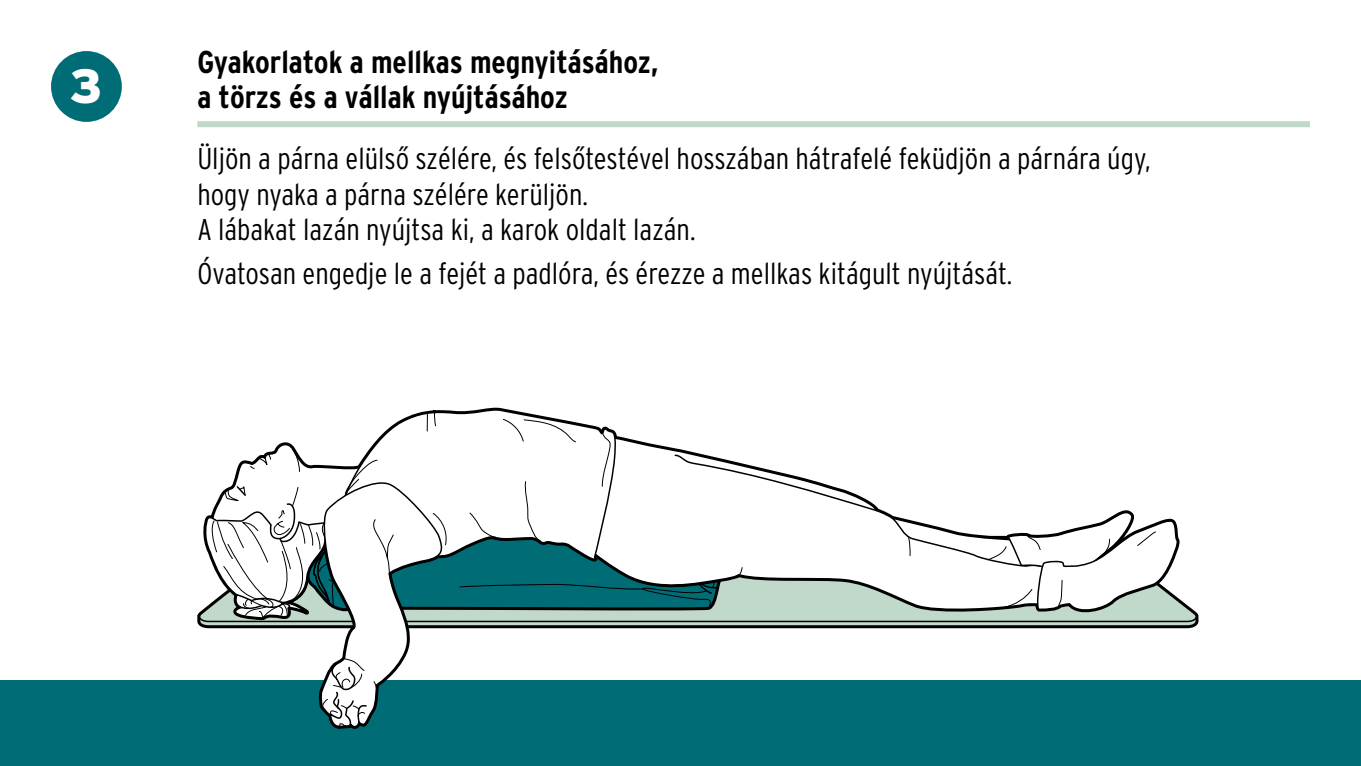
<style>
.page{position:relative;width:1361px;height:766px;background:#fff}
.page>*{position:absolute;margin:0;border:0;box-sizing:border-box;transform-origin:0 0}
.ID_M01_KREIS_SCHWARZ{font:900 48px "Interstate OT";color:#fff}
.id_headline_Übung_li{font:700 condensed 31.5px/35.4px "Interstate OT";color:#000}
.ID_FLIESSTEXT{font:300 condensed 30px/35.4px "Interstate OT";color:#000}
</style>
<div class="page">
<div style="left:0;top:680px;width:1361px;height:85px;background:#006d76"></div>
<div style="left:51px;top:51px;width:71px;height:71px;background:#006d76;border-radius:50%"></div>
<svg style="left:198px;top:411px;width:999px;height:317px"></svg>
<div style="left:197px;top:121px;width:1113px;height:6px;background:#c0d9ca"></div>
<p class="ID_M01_KREIS_SCHWARZ" style="left:69px;top:55px;width:34px">3</p>
<p class="id_headline_Übung_li" style="left:197px;top:44px;width:463px">Gyakorlatok a mellkas megnyitásához, a törzs és a vállak nyújtásához</p>
<p class="ID_FLIESSTEXT" style="left:197px;top:141px;width:955px">Üljön a párna elülső szélére, és felsőtestével hosszában hátrafelé feküdjön a párnára úgy, hogy nyaka a párna szélére kerüljön.<br>A lábakat lazán nyújtsa ki, a karok oldalt lazán.</p>
<p class="ID_FLIESSTEXT" style="left:197px;top:256px;width:816px">Óvatosan engedje le a fejét a padlóra, és érezze a mellkas kitágult nyújtását.</p>
</div>
